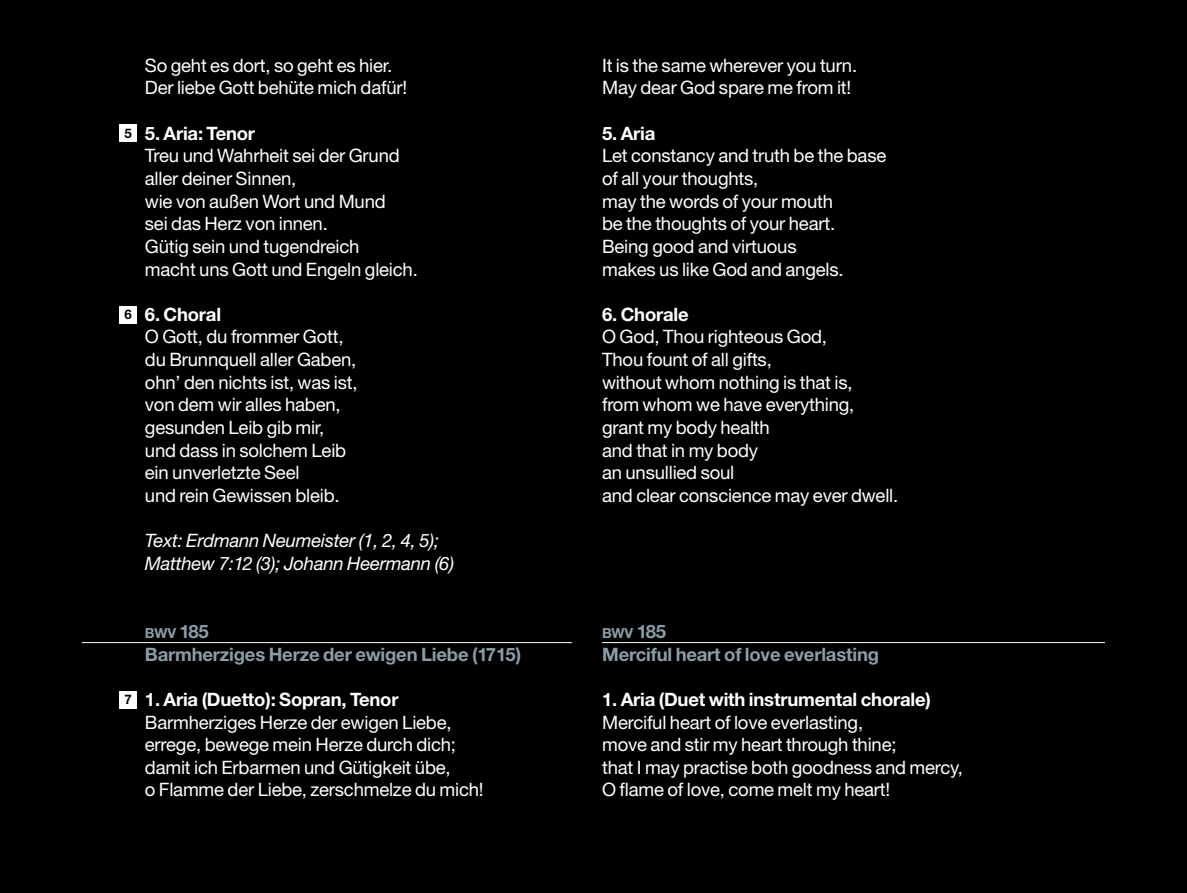
<style>
.page{position:relative;width:1187px;height:893px;background:#fff}
.page>*{position:absolute;margin:0;border:0;box-sizing:border-box;transform-origin:0 0}
.t1{font:18.45px/22.6px "Helvetica Neue";letter-spacing:-.01em;color:#fff}
.t2{font:700 18.45px "Helvetica Neue";letter-spacing:-.01em;color:#fff}
.t3{font:700 18.45px "Helvetica Neue";letter-spacing:-.01em;color:#8b9da6}
.t4{font:italic 18.45px/22.6px "Helvetica Neue";letter-spacing:-.01em;color:#fff}
.t5{font:700 13.8px "Helvetica Neue";letter-spacing:-.015em;color:#8b9da6}
.t6{font:700 13.2px "Helvetica Neue";color:#000}
.s1{font-size:18.45px}
</style>
<div class="page">
<div style="left:0;top:0;width:1186px;height:893px;background:#000"></div>
<p class="t6" style="left:124px;top:125px;width:9px">5</p>
<p class="t6" style="left:124px;top:306px;width:9px">6</p>
<p class="t1" style="left:145px;top:54px;width:264px">So geht es dort, so geht es hier.<br>Der liebe Gott behüte mich dafür!</p>
<p class="t2" style="left:145px;top:122px;width:112px">5. Aria: Tenor</p>
<p class="t1" style="left:145px;top:144px;width:274px">Treu und Wahrheit sei der Grund aller deiner Sinnen,<br>wie von außen Wort und Mund<br>sei das Herz von innen.<br>Gütig sein und tugendreich<br>macht uns Gott und Engeln gleich.</p>
<p class="t2" style="left:145px;top:303px;width:78px">6. Choral</p>
<p class="t1" style="left:145px;top:325px;width:214px">O Gott, du frommer Gott, du Brunnquell aller Gaben, ohn’ den nichts ist, was ist, von dem wir alles haben, gesunden Leib gib mir, und dass in solchem Leib ein unverletzte Seel<br>und rein Gewissen bleib.</p>
<p class="t4" style="left:145px;top:529px;width:311px">Text: Erdmann Neumeister (1, 2, 4, 5);<br>Matthew 7:12 (3); Johann Heermann (6)</p>
<p class="t6" style="left:124px;top:691px;width:9px">7</p>
<p class="t5" style="left:145px;top:624px;width:65px">BWV <span class="s1">185</span></p>
<p class="t3" style="left:145px;top:643px;width:378px">Barmherziges Herze der ewigen Liebe (1715)</p>
<p class="t2" style="left:145px;top:688px;width:255px">1. Aria (Duetto): Sopran, Tenor</p>
<p class="t1" style="left:145px;top:710px;width:340px">Barmherziges Herze der ewigen Liebe, errege, bewege mein Herze durch dich; damit ich Erbarmen und Gütigkeit übe,<br>o Flamme der Liebe, zerschmelze du mich!</p>
<p class="t1" style="left:602px;top:54px;width:256px">It is the same wherever you turn.<br>May dear God spare me from it!</p>
<p class="t2" style="left:602px;top:122px;width:55px">5. Aria</p>
<p class="t1" style="left:602px;top:144px;width:286px">Let constancy and truth be the base of all your thoughts,<br>may the words of your mouth<br>be the thoughts of your heart.<br>Being good and virtuous<br>makes us like God and angels.</p>
<p class="t2" style="left:602px;top:303px;width:88px">6. Chorale</p>
<p class="t1" style="left:602px;top:325px;width:298px">O God, Thou righteous God,<br>Thou fount of all gifts,<br>without whom nothing is that is,<br>from whom we have everything, grant my body health<br>and that in my body<br>an unsullied soul<br>and clear conscience may ever dwell.</p>
<p class="t5" style="left:602px;top:624px;width:65px">BWV <span class="s1">185</span></p>
<p class="t3" style="left:602px;top:643px;width:278px">Merciful heart of love everlasting</p>
<p class="t2" style="left:602px;top:688px;width:330px">1. Aria (Duet with instrumental chorale)</p>
<p class="t1" style="left:602px;top:710px;width:362px">Merciful heart of love everlasting,<br>move and stir my heart through thine;<br>that I may practise both goodness and mercy, O flame of love, come melt my heart!</p>
</div>
